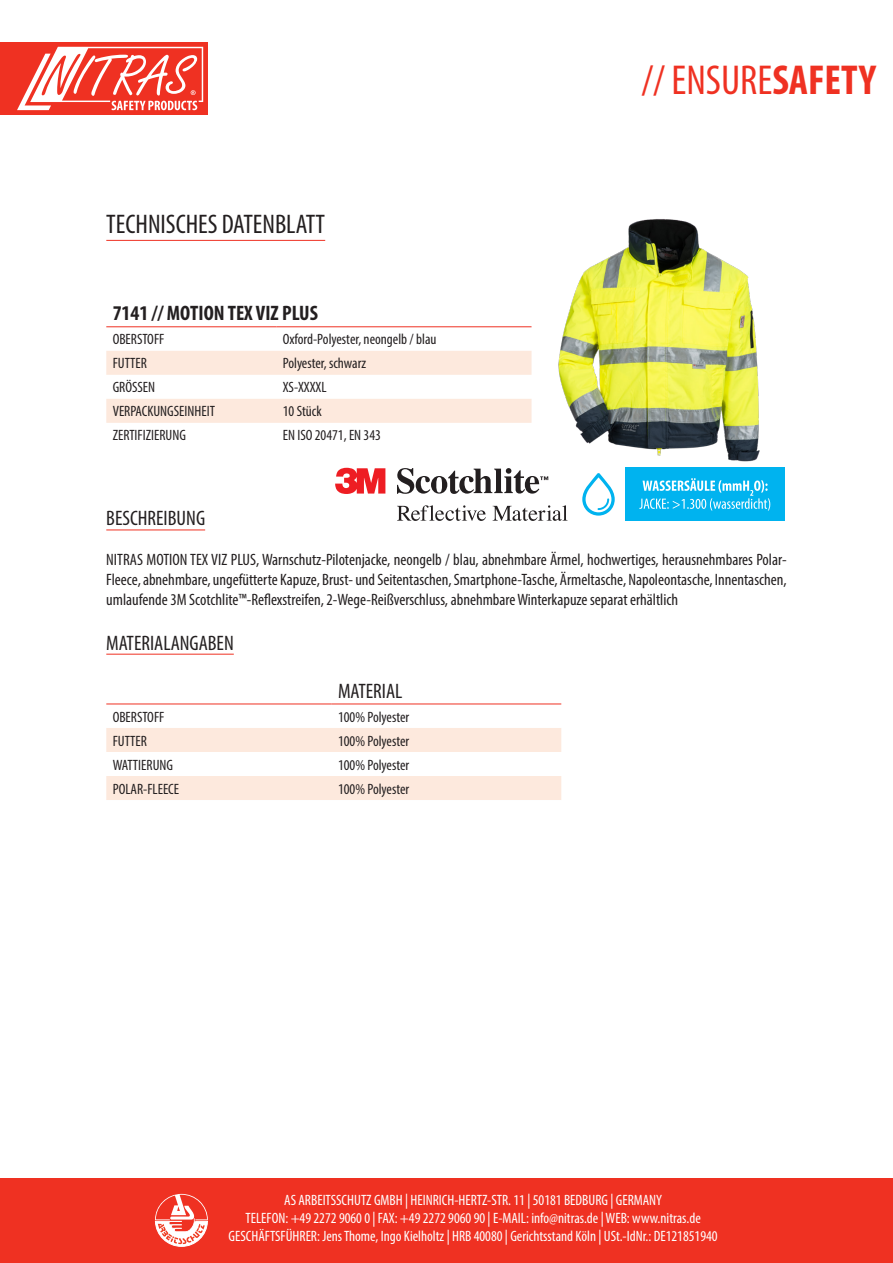
<style>
.page{position:relative;width:893px;height:1263px;background:#fff}
.page>*{position:absolute;margin:0;border:0;box-sizing:border-box;transform-origin:0 0}
.t1{font:condensed 42px "Myriad Pro";color:#ef3122}
.t2{font:condensed 27px "Myriad Pro";color:#231f20}
.t3{font:condensed 21px "Myriad Pro";color:#231f20}
.t4{font:700 condensed 21px "Myriad Pro";color:#231f20}
.t5{font:condensed 16.5px/19.8px "Myriad Pro";color:#231f20;text-align:justify}
.t6{font:condensed 15px/18px "Myriad Pro";color:#fff;text-align:center}
.t7{font:condensed 15px "Myriad Pro";color:#231f20}
.s1{font-weight:700}
</style>
<div class="page">
<div style="left:0;top:1178px;width:893px;height:85px;background:#ef3122"></div>
<div style="left:0;top:43px;width:207px;height:72px;background:#ef3122"></div>
<svg style="left:17px;top:47px;width:186px;height:63px"></svg>
<svg style="left:155px;top:1194px;width:53px;height:53px"></svg>
<hr style="left:106px;top:240px;width:219px;height:1px;background:#ef3122">
<hr style="left:106px;top:530px;width:99px;height:1px;background:#ef3122">
<hr style="left:106px;top:654px;width:128px;height:1px;background:#ef3122">
<svg style="left:106px;top:351px;width:425px;height:72px"></svg>
<hr style="left:106px;top:326px;width:170px;height:1px;background:#ef3122">
<hr style="left:276px;top:326px;width:255px;height:1px;background:#ef3122">
<svg style="left:106px;top:728px;width:455px;height:72px"></svg>
<hr style="left:106px;top:704px;width:226px;height:1px;background:#ef3122">
<hr style="left:332px;top:704px;width:229px;height:1px;background:#ef3122">
<img style="left:531px;top:219px;width:254px;height:249px">
<svg style="left:335px;top:468px;width:50px;height:26px"></svg>
<svg style="left:397px;top:505px;width:89px;height:16px"></svg>
<svg style="left:493px;top:505px;width:75px;height:16px"></svg>
<svg style="left:397px;top:468px;width:151px;height:26px"></svg>
<svg style="left:582px;top:473px;width:33px;height:43px"></svg>
<div style="left:625px;top:468px;width:159px;height:53px;background:#00b3ef"></div>
<svg style="left:639px;top:478px;width:131px;height:32px"></svg>
<p class="t2" style="left:106px;top:208px;width:220px">TECHNISCHES DATENBLATT</p>
<p class="t4" style="left:113px;top:300px;width:207px">7141 // MOTION TEX VIZ PLUS</p>
<p class="t7" style="left:113px;top:330px;width:53px">OBERSTOFF</p>
<p class="t7" style="left:283px;top:330px;width:155px">Oxford-Polyester, neongelb / blau</p>
<p class="t7" style="left:113px;top:354px;width:36px">FUTTER</p>
<p class="t7" style="left:283px;top:354px;width:85px">Polyester, schwarz</p>
<p class="t7" style="left:113px;top:378px;width:44px">GRÖSSEN</p>
<p class="t7" style="left:283px;top:378px;width:45px">XS-XXXXL</p>
<p class="t7" style="left:113px;top:402px;width:104px">VERPACKUNGSEINHEIT</p>
<p class="t7" style="left:283px;top:402px;width:40px">10 Stück</p>
<p class="t7" style="left:113px;top:426px;width:75px">ZERTIFIZIERUNG</p>
<p class="t7" style="left:283px;top:426px;width:100px">EN ISO 20471, EN 343</p>
<h1 class="t1" style="left:641px;top:55px;width:236px">// ENSURE<span class="s1">SAFETY</span></h1>
<p class="t3" style="left:106px;top:506px;width:100px">BESCHREIBUNG</p>
<p class="t5" style="left:106px;top:549px;width:682px">NITRAS MOTION TEX VIZ PLUS, Warnschutz-Pilotenjacke, neongelb / blau, abnehmbare Ärmel, hochwertiges, herausnehmbares Polar-Fleece, abnehmbare, ungefütterte Kapuze, Brust- und Seitentaschen, Smartphone-Tasche, Ärmeltasche, Napoleontasche, Innentaschen, umlaufende 3M Scotchlite™-Reflexstreifen, 2-Wege-Reißverschluss, abnehmbare Winterkapuze separat erhältlich</p>
<p class="t3" style="left:106px;top:630px;width:129px">MATERIALANGABEN</p>
<p class="t3" style="left:338px;top:678px;width:66px">MATERIAL</p>
<p class="t7" style="left:113px;top:707px;width:53px">OBERSTOFF</p>
<p class="t7" style="left:338px;top:707px;width:73px">100% Polyester</p>
<p class="t7" style="left:113px;top:731px;width:36px">FUTTER</p>
<p class="t7" style="left:338px;top:731px;width:73px">100% Polyester</p>
<p class="t7" style="left:113px;top:756px;width:62px">WATTIERUNG</p>
<p class="t7" style="left:338px;top:756px;width:73px">100% Polyester</p>
<p class="t7" style="left:113px;top:780px;width:68px">POLAR-FLEECE</p>
<p class="t7" style="left:338px;top:780px;width:73px">100% Polyester</p>
<p class="t6" style="left:229px;top:1191px;width:491px">AS ARBEITSSCHUTZ GMBH | HEINRICH-HERTZ-STR. 11 | 50181 BEDBURG | GERMANY<br>TELEFON: +49 2272 9060 0 | FAX: +49 2272 9060 90 | E-MAIL: info@nitras.de | WEB: www.nitras.de<br>GESCHÄFTSFÜHRER: Jens Thome, Ingo Kielholtz | HRB 40080 | Gerichtsstand Köln | USt.-IdNr.: DE121851940</p>
</div>
